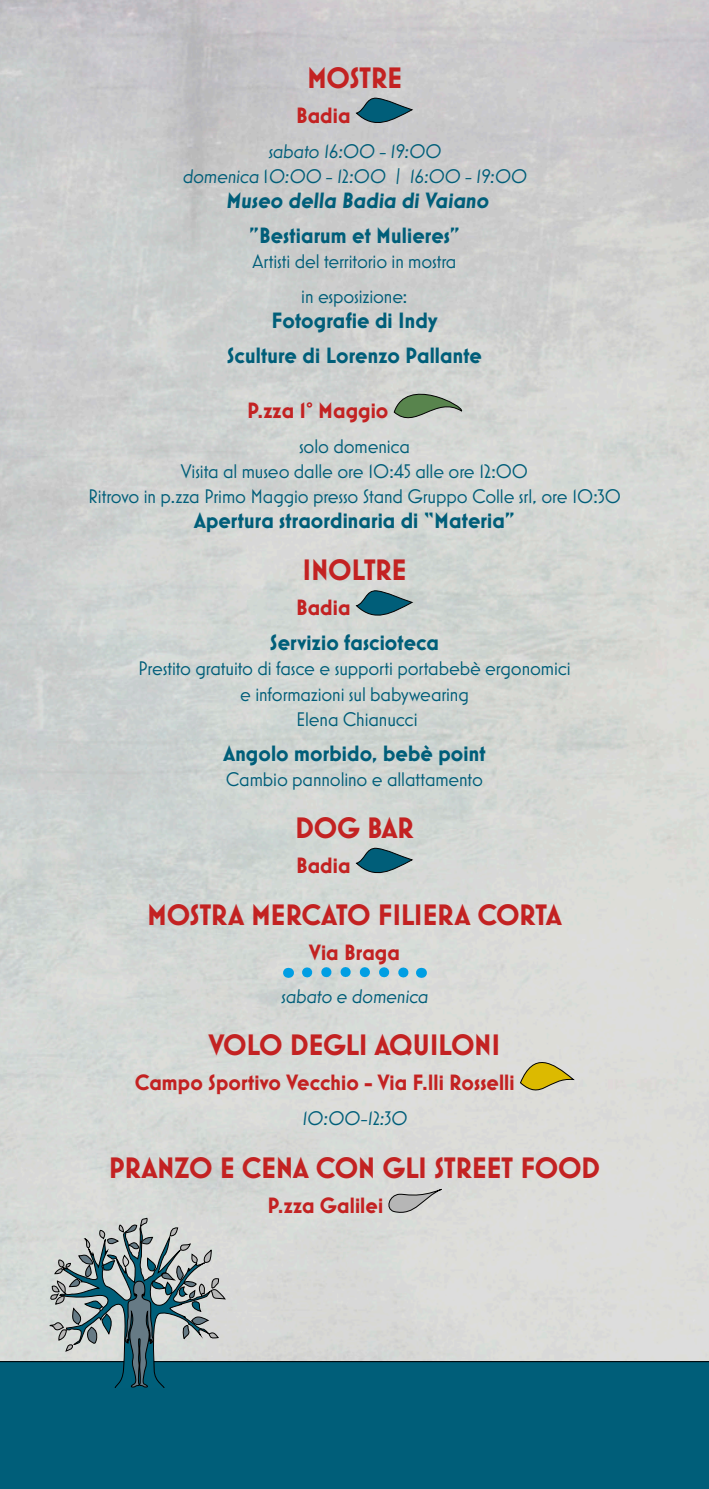
<style>
.page{position:relative;width:709px;height:1489px;background:#fff}
.page>*{position:absolute;margin:0;border:0;box-sizing:border-box;transform-origin:0 0}
.t1{font:700 30px "Mostra Nuova";letter-spacing:-.015em;color:#c32222}
.t2{font:700 22.5px/35px "Mostra Nuova";letter-spacing:.005em;color:#005e79;text-align:center}
.t3{font:700 22.5px "Mostra Nuova";letter-spacing:.005em;color:#c32222}
.t4{font:20px/25px "Mostra Nuova";letter-spacing:-.01em;color:#005e79;text-align:center}
</style>
<div class="page">
<img style="left:0;top:0;width:709px;height:1360px">
<div style="left:0;top:1361px;width:709px;height:127px;background:#005e79"></div>
<hr style="left:0;top:1360px;width:709px;height:1px;background:#000">
<svg style="left:355px;top:589px;width:58px;height:34px;background:#749aa2"></svg>
<svg style="left:355px;top:97px;width:58px;height:34px;background:#70949f"></svg>
<svg style="left:393px;top:375px;width:71px;height:56px;background:#b2bdb0"></svg>
<svg style="left:297px;top:962px;width:125px;height:20px;background:#a8ccd8"></svg>
<svg style="left:520px;top:1051px;width:54px;height:50px;background:#d1c78f"></svg>
<svg style="left:384px;top:1188px;width:58px;height:28px;background:#bfbfbe"></svg>
<svg style="left:355px;top:846px;width:58px;height:34px;background:#769ca4"></svg>
<svg style="left:50px;top:1217px;width:175px;height:170px;background:#889fa5"></svg>
<h1 class="t1" style="left:307px;top:60px;width:96px">MOSTRE</h1>
<p class="t3" style="left:296px;top:102px;width:56px">Badia</p>
<p class="t4" style="left:182px;top:138px;width:348px">sabato 16:00 - 19:00<br>domenica 10:00 - 12:00 | 16:00 - 19:00</p>
<p class="t2" style="left:226px;top:183px;width:267px">Museo della Badia di Vaiano "Bestiarum et Mulieres"</p>
<p class="t4" style="left:252px;top:243px;width:205px;line-height:35px">Artisti del territorio in mostra in esposizione:</p>
<p class="t2" style="left:227px;top:303px;width:257px">Fotografie di Indy<br>Sculture di Lorenzo Pallante</p>
<p class="t3" style="left:247px;top:397px;width:143px">P.zza 1° Maggio</p>
<p class="t4" style="left:88px;top:433px;width:534px">solo domenica<br>Visita al museo dalle ore 10:45 alle ore 12:00<br>Ritrovo in p.zza Primo Maggio presso Stand Gruppo Colle srl, ore 10:30</p>
<p class="t2" style="left:194px;top:503px;width:322px">Apertura straordinaria di “Materia”</p>
<h1 class="t1" style="left:303px;top:552px;width:105px">INOLTRE</h1>
<p class="t3" style="left:296px;top:594px;width:56px">Badia</p>
<p class="t2" style="left:270px;top:625px;width:170px">Servizio fascioteca</p>
<p class="t4" style="left:138px;top:656px;width:434px">Prestito gratuito di fasce e supporti portabebè ergonomici e informazioni sul babywearing<br>Elena Chianucci</p>
<p class="t2" style="left:223px;top:735px;width:263px">Angolo morbido, bebè point</p>
<p class="t4" style="left:226px;top:766px;width:258px">Cambio pannolino e allattamento</p>
<h1 class="t1" style="left:295px;top:810px;width:120px">DOG BAR</h1>
<p class="t3" style="left:296px;top:852px;width:56px">Badia</p>
<h1 class="t1" style="left:147px;top:897px;width:416px">MOSTRA MERCATO FILIERA CORTA</h1>
<p class="t3" style="left:309px;top:939px;width:92px">Via Braga</p>
<p class="t4" style="left:281px;top:983px;width:151px">sabato e domenica</p>
<h1 class="t1" style="left:209px;top:1027px;width:293px">VOLO DEGLI AQUILONI</h1>
<p class="t3" style="left:135px;top:1069px;width:381px">Campo Sportivo Vecchio - Via F.lli Rosselli</p>
<p class="t4" style="left:302px;top:1105px;width:109px">10:00-12:30</p>
<h1 class="t1" style="left:109px;top:1149px;width:492px">PRANZO E CENA CON GLI STREET FOOD</h1>
<p class="t3" style="left:267px;top:1191px;width:117px">P.zza Galilei</p>
</div>
